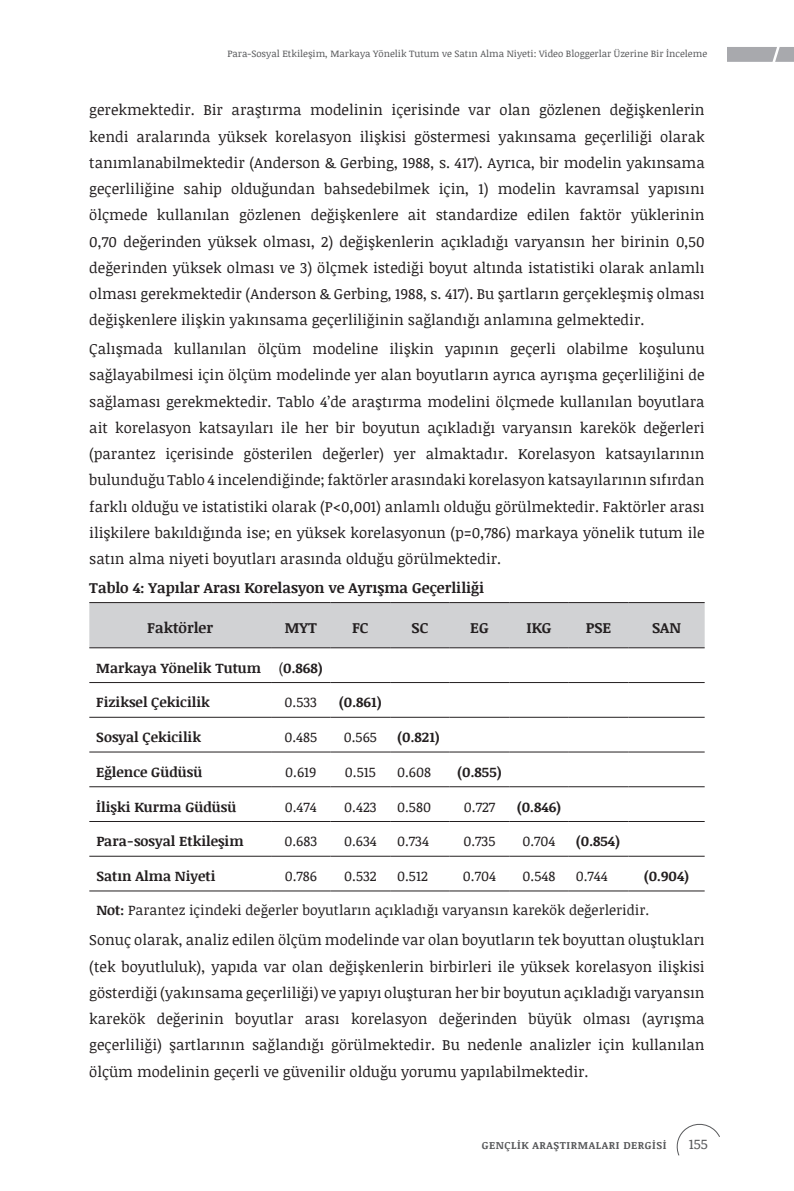
<style>
.page{position:relative;width:794px;height:1191px;background:#fff}
.page>*{position:absolute;margin:0;border:0;box-sizing:border-box;transform-origin:0 0}
.t1{font:14.88px/26.2px "Noticia Text";color:#231f20;text-align:justify}
.t2{font:700 14.88px "Noticia Text";color:#231f20}
.t3{font:14px "Noticia Text";color:#231f20}
.t4{font:700 14px "Noticia Text";color:#231f20}
.t5{font:14px "Noticia Text";color:#57585a}
.t6{font:700 10.5px "Noticia Text";letter-spacing:.05em;color:#57585a}
.t7{font:9.62px "Noticia Text";color:#57585a}
.s1{font-weight:400}
.s2{font-weight:700}
</style>
<div class="page">
<svg style="left:676px;top:1123px;width:44px;height:33px"></svg>
<svg style="left:727px;top:47px;width:67px;height:15px"></svg>
<div style="left:89px;top:603px;width:615px;height:44px;background:#d1d2d4"></div>
<hr style="left:89px;top:647px;width:182px;height:1px;background:#231f20">
<hr style="left:271px;top:647px;width:60px;height:1px;background:#231f20">
<hr style="left:331px;top:647px;width:59px;height:1px;background:#231f20">
<hr style="left:390px;top:647px;width:60px;height:1px;background:#231f20">
<hr style="left:450px;top:647px;width:59px;height:1px;background:#231f20">
<hr style="left:509px;top:647px;width:60px;height:1px;background:#231f20">
<hr style="left:569px;top:647px;width:59px;height:1px;background:#231f20">
<hr style="left:628px;top:647px;width:76px;height:1px;background:#231f20">
<hr style="left:89px;top:682px;width:182px;height:1px;background:#231f20">
<hr style="left:271px;top:682px;width:60px;height:1px;background:#231f20">
<hr style="left:331px;top:682px;width:59px;height:1px;background:#231f20">
<hr style="left:390px;top:682px;width:60px;height:1px;background:#231f20">
<hr style="left:450px;top:682px;width:59px;height:1px;background:#231f20">
<hr style="left:509px;top:682px;width:60px;height:1px;background:#231f20">
<hr style="left:569px;top:682px;width:59px;height:1px;background:#231f20">
<hr style="left:628px;top:682px;width:76px;height:1px;background:#231f20">
<hr style="left:89px;top:717px;width:182px;height:1px;background:#231f20">
<hr style="left:271px;top:717px;width:60px;height:1px;background:#231f20">
<hr style="left:331px;top:717px;width:59px;height:1px;background:#231f20">
<hr style="left:390px;top:717px;width:60px;height:1px;background:#231f20">
<hr style="left:450px;top:717px;width:59px;height:1px;background:#231f20">
<hr style="left:509px;top:717px;width:60px;height:1px;background:#231f20">
<hr style="left:569px;top:717px;width:59px;height:1px;background:#231f20">
<hr style="left:628px;top:717px;width:76px;height:1px;background:#231f20">
<hr style="left:89px;top:751px;width:182px;height:1px;background:#231f20">
<hr style="left:271px;top:751px;width:60px;height:1px;background:#231f20">
<hr style="left:331px;top:751px;width:59px;height:1px;background:#231f20">
<hr style="left:390px;top:751px;width:60px;height:1px;background:#231f20">
<hr style="left:450px;top:751px;width:59px;height:1px;background:#231f20">
<hr style="left:509px;top:751px;width:60px;height:1px;background:#231f20">
<hr style="left:569px;top:751px;width:59px;height:1px;background:#231f20">
<hr style="left:628px;top:751px;width:76px;height:1px;background:#231f20">
<hr style="left:89px;top:786px;width:182px;height:1px;background:#231f20">
<hr style="left:271px;top:786px;width:60px;height:1px;background:#231f20">
<hr style="left:331px;top:786px;width:59px;height:1px;background:#231f20">
<hr style="left:390px;top:786px;width:60px;height:1px;background:#231f20">
<hr style="left:450px;top:786px;width:59px;height:1px;background:#231f20">
<hr style="left:509px;top:786px;width:60px;height:1px;background:#231f20">
<hr style="left:569px;top:786px;width:59px;height:1px;background:#231f20">
<hr style="left:628px;top:786px;width:76px;height:1px;background:#231f20">
<hr style="left:89px;top:821px;width:182px;height:1px;background:#231f20">
<hr style="left:271px;top:821px;width:60px;height:1px;background:#231f20">
<hr style="left:331px;top:821px;width:59px;height:1px;background:#231f20">
<hr style="left:390px;top:821px;width:60px;height:1px;background:#231f20">
<hr style="left:450px;top:821px;width:59px;height:1px;background:#231f20">
<hr style="left:509px;top:821px;width:60px;height:1px;background:#231f20">
<hr style="left:569px;top:821px;width:59px;height:1px;background:#231f20">
<hr style="left:628px;top:821px;width:76px;height:1px;background:#231f20">
<hr style="left:89px;top:856px;width:182px;height:1px;background:#231f20">
<hr style="left:271px;top:856px;width:60px;height:1px;background:#231f20">
<hr style="left:331px;top:856px;width:59px;height:1px;background:#231f20">
<hr style="left:390px;top:856px;width:60px;height:1px;background:#231f20">
<hr style="left:450px;top:856px;width:59px;height:1px;background:#231f20">
<hr style="left:509px;top:856px;width:60px;height:1px;background:#231f20">
<hr style="left:569px;top:856px;width:59px;height:1px;background:#231f20">
<hr style="left:628px;top:856px;width:76px;height:1px;background:#231f20">
<hr style="left:89px;top:890px;width:182px;height:1px;background:#231f20">
<hr style="left:271px;top:890px;width:60px;height:1px;background:#231f20">
<hr style="left:331px;top:890px;width:59px;height:1px;background:#231f20">
<hr style="left:390px;top:890px;width:60px;height:1px;background:#231f20">
<hr style="left:450px;top:890px;width:59px;height:1px;background:#231f20">
<hr style="left:509px;top:890px;width:60px;height:1px;background:#231f20">
<hr style="left:569px;top:890px;width:59px;height:1px;background:#231f20">
<hr style="left:628px;top:890px;width:76px;height:1px;background:#231f20">
<hr style="left:89px;top:602px;width:182px;height:1px;background:#231f20">
<hr style="left:271px;top:602px;width:60px;height:1px;background:#231f20">
<hr style="left:331px;top:602px;width:59px;height:1px;background:#231f20">
<hr style="left:390px;top:602px;width:60px;height:1px;background:#231f20">
<hr style="left:450px;top:602px;width:59px;height:1px;background:#231f20">
<hr style="left:509px;top:602px;width:60px;height:1px;background:#231f20">
<hr style="left:569px;top:602px;width:59px;height:1px;background:#231f20">
<hr style="left:628px;top:602px;width:76px;height:1px;background:#231f20">
<p class="t7" style="left:227px;top:47px;width:481px">Para-Sosyal Etkileşim, Markaya Yönelik Tutum ve Satın Alma Niyeti: Video Bloggerlar Üzerine Bir İnceleme</p>
<p class="t1" style="left:89px;top:96px;width:617px">gerekmektedir. Bir araştırma modelinin içerisinde var olan gözlenen değişkenlerin kendi aralarında yüksek korelasyon ilişkisi göstermesi yakınsama geçerliliği olarak tanımlanabilmektedir (Anderson &amp; Gerbing, 1988, s. 417). Ayrıca, bir modelin yakınsama geçerliliğine sahip olduğundan bahsedebilmek için, 1) modelin kavramsal yapısını ölçmede kullanılan gözlenen değişkenlere ait standardize edilen faktör yüklerinin 0,70 değerinden yüksek olması, 2) değişkenlerin açıkladığı varyansın her birinin 0,50 değerinden yüksek olması ve 3) ölçmek istediği boyut altında istatistiki olarak anlamlı olması gerekmektedir (Anderson &amp; Gerbing, 1988, s. 417). Bu şartların gerçekleşmiş olması değişkenlere ilişkin yakınsama geçerliliğinin sağlandığı anlamına gelmektedir.</p>
<p class="t1" style="left:89px;top:335px;width:617px">Çalışmada kullanılan ölçüm modeline ilişkin yapının geçerli olabilme koşulunu sağlayabilmesi için ölçüm modelinde yer alan boyutların ayrıca ayrışma geçerliliğini de sağlaması gerekmektedir. Tablo 4’de araştırma modelini ölçmede kullanılan boyutlara ait korelasyon katsayıları ile her bir boyutun açıkladığı varyansın karekök değerleri (parantez içerisinde gösterilen değerler) yer almaktadır. Korelasyon katsayılarının bulunduğu Tablo 4 incelendiğinde; faktörler arasındaki korelasyon katsayılarının sıfırdan farklı olduğu ve istatistiki olarak (P&lt;0,001) anlamlı olduğu görülmektedir. Faktörler arası ilişkilere bakıldığında ise; en yüksek korelasyonun (p=0,786) markaya yönelik tutum ile satın alma niyeti boyutları arasında olduğu görülmektedir.</p>
<p class="t2" style="left:89px;top:577px;width:396px">Tablo 4: Yapılar Arası Korelasyon ve Ayrışma Geçerliliği</p>
<p class="t2" style="left:147px;top:617px;width:67px">Faktörler</p>
<p class="t2" style="left:285px;top:617px;width:33px">MYT</p>
<p class="t2" style="left:352px;top:617px;width:18px">FC</p>
<p class="t2" style="left:411px;top:617px;width:18px">SC</p>
<p class="t2" style="left:470px;top:617px;width:20px">EG</p>
<p class="t2" style="left:526px;top:617px;width:26px">IKG</p>
<p class="t2" style="left:586px;top:617px;width:27px">PSE</p>
<p class="t2" style="left:652px;top:617px;width:30px">SAN</p>
<p class="t4" style="left:96px;top:657px;width:228px">Markaya Yönelik Tutum <span class="s1">(</span>0.868)</p>
<p class="t4" style="left:96px;top:692px;width:115px">Fiziksel Çekicilik</p>
<p class="t3" style="left:285px;top:692px;width:34px">0.533</p>
<p class="t4" style="left:339px;top:692px;width:45px">(0.861)</p>
<p class="t4" style="left:96px;top:727px;width:106px">Sosyal Çekicilik</p>
<p class="t3" style="left:284px;top:727px;width:34px">0.485</p>
<p class="t3" style="left:344px;top:727px;width:35px">0.565</p>
<p class="t4" style="left:397px;top:727px;width:44px">(0.821)</p>
<p class="t4" style="left:96px;top:762px;width:108px">Eğlence Güdüsü</p>
<p class="t3" style="left:285px;top:762px;width:33px">0.619</p>
<p class="t3" style="left:345px;top:762px;width:33px">0.515</p>
<p class="t3" style="left:397px;top:762px;width:35px">0.608</p>
<p class="t4" style="left:457px;top:762px;width:46px">(0.855)</p>
<p class="t4" style="left:96px;top:796px;width:142px">İlişki Kurma Güdüsü</p>
<p class="t3" style="left:285px;top:797px;width:34px">0.474</p>
<p class="t3" style="left:344px;top:797px;width:34px">0.423</p>
<p class="t3" style="left:397px;top:797px;width:35px">0.580</p>
<p class="t3" style="left:464px;top:797px;width:33px">0.727</p>
<p class="t4" style="left:517px;top:796px;width:46px">(0.846)</p>
<p class="t4" style="left:96px;top:831px;width:149px">Para-sosyal Etkileşim</p>
<p class="t3" style="left:284px;top:831px;width:34px">0.683</p>
<p class="t3" style="left:344px;top:831px;width:34px">0.634</p>
<p class="t3" style="left:397px;top:831px;width:33px">0.734</p>
<p class="t3" style="left:463px;top:831px;width:34px">0.735</p>
<p class="t3" style="left:522px;top:831px;width:35px">0.704</p>
<p class="t4" style="left:576px;top:831px;width:46px">(0.854)</p>
<p class="t4" style="left:96px;top:866px;width:121px">Satın Alma Niyeti</p>
<p class="t3" style="left:285px;top:866px;width:34px">0.786</p>
<p class="t3" style="left:344px;top:866px;width:34px">0.532</p>
<p class="t3" style="left:397px;top:866px;width:32px">0.512</p>
<p class="t3" style="left:463px;top:866px;width:35px">0.704</p>
<p class="t3" style="left:522px;top:866px;width:34px">0.548</p>
<p class="t3" style="left:576px;top:866px;width:34px">0.744</p>
<p class="t4" style="left:644px;top:866px;width:47px">(0.904)</p>
<p class="t3" style="left:96px;top:900px;width:554px"><span class="s2">Not:</span> Parantez içindeki değerler boyutların açıkladığı varyansın karekök değerleridir.</p>
<p class="t1" style="left:89px;top:926px;width:617px">Sonuç olarak, analiz edilen ölçüm modelinde var olan boyutların tek boyuttan oluştukları (tek boyutluluk), yapıda var olan değişkenlerin birbirleri ile yüksek korelasyon ilişkisi gösterdiği (yakınsama geçerliliği) ve yapıyı oluşturan her bir boyutun açıkladığı varyansın karekök değerinin boyutlar arası korelasyon değerinden büyük olması (ayrışma geçerliliği) şartlarının sağlandığı görülmektedir. Bu nedenle analizler için kullanılan ölçüm modelinin geçerli ve güvenilir olduğu yorumu yapılabilmektedir.</p>
<p class="t6" style="left:482px;top:1138px;width:186px">GENÇLİK ARAŞTIRMALARI DERGİSİ</p>
<p class="t5" style="left:688px;top:1134px;width:21px">155</p>
</div>
